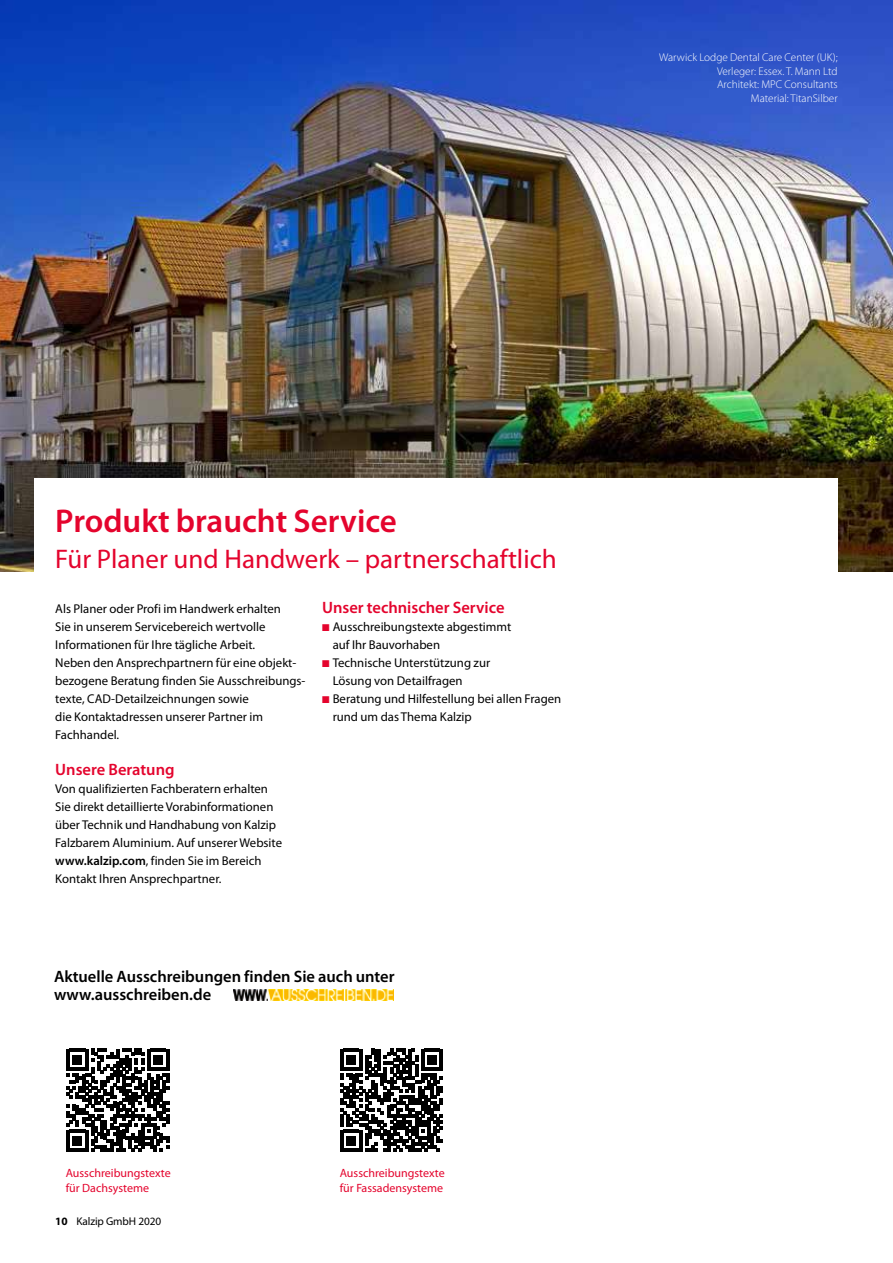
<style>
.page{position:relative;width:893px;height:1263px;background:#fff}
.page>*{position:absolute;margin:0;border:0;box-sizing:border-box;transform-origin:0 0}
.t1{font:600 33px "Myriad Pro";color:#e4042d}
.t2{font:27px "Myriad Pro";color:#e4042d}
.t3{font:600 16.5px/18px "Myriad Pro";color:#000}
.t4{font:600 16.5px "Myriad Pro";color:#e4042d}
.t5{font:12.75px/18px "Myriad Pro";color:#000}
.t6{font:12px/15px "Myriad Pro";color:#e4042d}
.t7{font:300 11.25px/13.5px "Myriad Pro";color:#fff;text-align:right}
.t8{font:11.25px "Myriad Pro";letter-spacing:-.01em;color:#000}
.s1{font-weight:600}
.s2{color:#e4042d}
.s3{font-weight:700}
</style>
<div class="page">
<img style="left:0;top:0;width:893px;height:572px">
<div style="left:34px;top:478px;width:804px;height:558px;background:#fff"></div>
<img style="left:233px;top:989px;width:160px;height:11px">
<svg style="left:66px;top:1049px;width:103px;height:102px"></svg>
<svg style="left:340px;top:1049px;width:103px;height:102px"></svg>
<p class="t7" style="left:659px;top:51px;width:180px">Warwick Lodge Dental Care Center (UK);<br>Verleger: Essex. T. Mann Ltd<br>Architekt: MPC Consultants<br>Material: TitanSilber</p>
<h1 class="t1" style="left:55px;top:500px;width:343px">Produkt braucht Service</h1>
<h2 class="t2" style="left:55px;top:543px;width:503px">Für Planer und Handwerk – partnerschaftlich</h2>
<p class="t5" style="left:55px;top:600px;width:252px">Als Planer oder Profi im Handwerk erhalten<br>Sie in unserem Servicebereich wertvolle Informationen für Ihre tägliche Arbeit.<br>Neben den Ansprechpartnern für eine objekt&shy;bezogene Beratung finden Sie Ausschreibungs&shy;texte, CAD-Detailzeichnungen sowie<br>die Kontaktadressen unserer Partner im Fachhandel.</p>
<p class="t4" style="left:55px;top:759px;width:121px">Unsere Beratung</p>
<p class="t5" style="left:55px;top:780px;width:228px">Von qualifizierten Fachberatern erhalten Sie direkt detaillierte Vorabinformationen über Technik und Handhabung von Kalzip Falzbarem Aluminium. Auf unserer Website <span class="s1">www.kalzip.com</span>, finden Sie im Bereich Kontakt Ihren Ansprechpartner.</p>
<p class="t4" style="left:322px;top:597px;width:184px">Unser technischer Service</p>
<p class="t5" style="left:333px;top:618px;width:180px;text-indent:-11px"><span class="s2">■</span> Ausschreibungstexte abgestimmt auf Ihr Bauvorhaben</p>
<p class="t5" style="left:333px;top:654px;width:159px;text-indent:-11px"><span class="s2">■</span> Technische Unterstützung zur<br>Lösung von Detailfragen</p>
<p class="t5" style="left:333px;top:690px;width:230px;text-indent:-11px"><span class="s2">■</span> Beratung und Hilfestellung bei allen Fragen rund um das Thema Kalzip</p>
<p class="t3" style="left:54px;top:967px;width:342px">Aktuelle Ausschreibungen finden Sie auch unter www.ausschreiben.de</p>
<p class="t6" style="left:66px;top:1165px;width:107px">Ausschreibungstexte für Dachsysteme</p>
<p class="t6" style="left:340px;top:1165px;width:107px">Ausschreibungstexte für Fassadensysteme</p>
<p class="t8" style="left:55px;top:1214px;width:107px"><span class="s3">10</span> Kalzip GmbH 2020</p>
</div>
